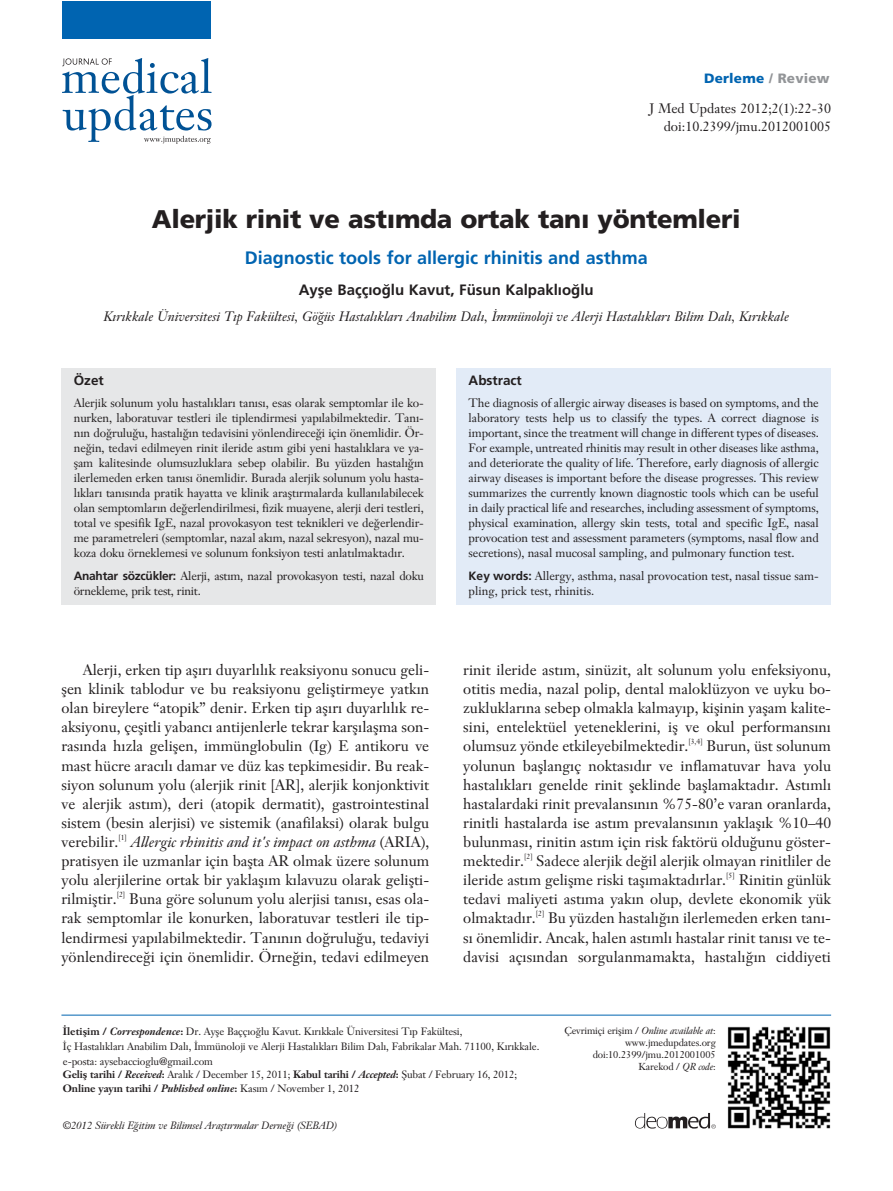
<style>
.page{position:relative;width:893px;height:1191px;background:#fff}
.page>*{position:absolute;margin:0;border:0;box-sizing:border-box;transform-origin:0 0}
.t1{font:900 25.5px "Frutiger";letter-spacing:-.01em;color:#231f20}
.t2{font:700 18px "Frutiger";color:#0064b1}
.t3{font:15px/19px "Janson Text";color:#231f20;text-align:justify}
.t4{font:700 15px "Frutiger";color:#231f20}
.t5{font:italic 13.5px "Janson Text";color:#231f20}
.t6{font:13.5px/17.4px "Janson Text";color:#231f20;text-align:right}
.t7{font:900 13.5px "Frutiger";letter-spacing:.01em;color:#0064b1}
.t8{font:700 13.5px "Frutiger";color:#231f20}
.t9{font:12px/15px "Janson Text";letter-spacing:-.01em;color:#231f20;text-align:justify}
.t10{font:10.5px/15px "Janson Text";letter-spacing:-.01em;color:#231f20}
.t11{font:italic 10.5px "Janson Text";letter-spacing:-.01em;color:#231f20}
.t12{font:10.05px/12px "Janson Text";letter-spacing:-.015em;color:#231f20;text-align:right}
.t13{font:7.5px "Janson Text";color:#231f20}
.s1{color:#939598}
.s2{font-family:"Frutiger";font-weight:700}
.s3{font-style:italic}
.s4{font-weight:700}
.s5{font-weight:700;font-style:italic}
</style>
<div class="page">
<div style="left:61px;top:368px;width:375px;height:237px;background:#e6e7e8"></div>
<div style="left:456px;top:368px;width:375px;height:237px;background:#e2ebf7"></div>
<svg style="left:62px;top:58px;width:150px;height:86px"></svg>
<div style="left:62px;top:1px;width:149px;height:37px;background:#0064b1"></div>
<svg style="left:635px;top:1113px;width:81px;height:15px"></svg>
<hr style="left:61px;top:1014px;width:770px;height:1px;background:#0064b1">
<img style="left:727px;top:1026px;width:104px;height:103px">
<p class="t7" style="left:704px;top:73px;width:127px">Derleme <span class="s1">/ Review</span></p>
<p class="t6" style="left:650px;top:101px;width:183px">J Med Updates 2012;2(1):22-30 doi:10.2399/jmu.2012001005</p>
<h1 class="t1" style="left:152px;top:208px;width:590px">Alerjik rinit ve ast›mda ortak tan› yöntemleri</h1>
<p class="t2" style="left:245px;top:251px;width:404px">Diagnostic tools for allergic rhinitis and asthma</p>
<p class="t4" style="left:299px;top:283px;width:296px">Ayfle Baçç›o¤lu Kavut, Füsun Kalpakl›o¤lu</p>
<p class="t5" style="left:104px;top:312px;width:687px">K›r›kkale Üniversitesi T›p Fakültesi, Gö¤üs Hastal›klar› Anabilim Dal›, ‹mmünoloji ve Alerji Hastal›klar› Bilim Dal›, K›r›kkale</p>
<p class="t8" style="left:74px;top:375px;width:32px">Özet</p>
<p class="t9" style="left:74px;top:396px;width:352px">Alerjik solunum yolu hastal›klar› tan›s›, esas olarak semptomlar ile ko&shy;nurken, laboratuvar testleri ile tiplendirmesi yap›labilmektedir. Tan›- n›n do¤rulu¤u, hastal›¤›n tedavisini yönlendirece¤i için önemlidir. Ör&shy;ne¤in, tedavi edilmeyen rinit ileride ast›m gibi yeni hastal›klara ve ya&shy;flam kalitesinde olumsuzluklara sebep olabilir. Bu yüzden hastal›¤›n ilerlemeden erken tan›s› önemlidir. Burada alerjik solunum yolu hasta&shy;l›klar› tan›s›nda pratik hayatta ve klinik araflt›rmalarda kullan›labilecek olan semptomlar›n de¤erlendirilmesi, fizik muayene, alerji deri testleri, total ve spesifik IgE, nazal provokasyon test teknikleri ve de¤erlendir&shy;me parametreleri (semptomlar, nazal ak›m, nazal sekresyon), nazal mu&shy;koza doku örneklemesi ve solunum fonksiyon testi anlat›lmaktad›r.</p>
<p class="t9" style="left:74px;top:570px;width:352px"><span class="s2">Anahtar sözcükler:</span> Alerji, ast›m, nazal provokasyon testi, nazal doku örnekleme, prik test, rinit.</p>
<p class="t3" style="left:61px;top:662px;width:369px;text-indent:21px">Alerji, erken tip afl›r› duyarl›l›k reaksiyonu sonucu geli&shy;flen klinik tablodur ve bu reaksiyonu gelifltirmeye yatk›n olan bireylere “atopik” denir. Erken tip afl›r› duyarl›l›k re&shy;aksiyonu, çeflitli yabanc› antijenlerle tekrar karfl›laflma son&shy;ras›nda h›zla geliflen, immünglobulin (Ig) E antikoru ve mast hücre arac›l› damar ve düz kas tepkimesidir. Bu reak&shy;siyon solunum yolu (alerjik rinit [AR], alerjik konjonktivit ve alerjik ast›m), deri (atopik dermatit), gastrointestinal sistem (besin alerjisi) ve sistemik (anafilaksi) olarak bulgu verebilir.</p>
<p class="t13" style="left:118px;top:834px;width:10px">[1]</p>
<p class="t3" style="left:61px;top:834px;width:369px;text-indent:69px"><span class="s3">Allergic rhinitis and it's impact on asthma</span> (ARIA), pratisyen ile uzmanlar için baflta AR olmak üzere solunum yolu alerjilerine ortak bir yaklafl›m k›lavuzu olarak geliflti&shy;rilmifltir.</p>
<p class="t13" style="left:117px;top:891px;width:10px">[2]</p>
<p class="t3" style="left:61px;top:891px;width:369px;text-indent:68px">Buna göre solunum yolu alerjisi tan›s›, esas ola&shy;rak semptomlar ile konurken, laboratuvar testleri ile tip&shy;lendirmesi yap›labilmektedir. Tan›n›n do¤rulu¤u, tedaviyi yönlendirece¤i için önemlidir. Örne¤in, tedavi edilmeyen</p>
<p class="t8" style="left:469px;top:375px;width:55px">Abstract</p>
<p class="t9" style="left:469px;top:396px;width:352px">The diagnosis of allergic airway diseases is based on symptoms, and the laboratory tests help us to classify the types. A correct diagnose is important, since the treatment will change in different types of diseases.<br>For example, untreated rhinitis may result in other diseases like asthma, and deteriorate the quality of life. Therefore, early diagnosis of allergic airway diseases is important before the disease progresses. This review summarizes the currently known diagnostic tools which can be useful in daily practical life and researches, including assessment of symptoms, physical examination, allergy skin tests, total and specific IgE, nasal provocation test and assessment parameters (symptoms, nasal flow and secretions), nasal mucosal sampling, and pulmonary function test.</p>
<p class="t9" style="left:469px;top:570px;width:352px"><span class="s2">Key words:</span> Allergy, asthma, nasal provocation test, nasal tissue sam&shy;pling, prick test, rhinitis.</p>
<p class="t3" style="left:463px;top:662px;width:369px">rinit ileride ast›m, sinüzit, alt solunum yolu enfeksiyonu, otitis media, nazal polip, dental maloklüzyon ve uyku bo&shy;zukluklar›na sebep olmakla kalmay›p, kiflinin yaflam kalite&shy;sini, entelektüel yeteneklerini, ifl ve okul performans›n› olumsuz yönde etkileyebilmektedir.</p>
<p class="t13" style="left:688px;top:738px;width:16px">[3,4]</p>
<p class="t3" style="left:463px;top:738px;width:369px;text-indent:243px">Burun, üst solunum yolunun bafllang›ç noktas›d›r ve inflamatuvar hava yolu hastal›klar› genelde rinit fleklinde bafllamaktad›r. Ast›ml› hastalardaki rinit prevalans›n›n %75-80’e varan oranlarda, rinitli hastalarda ise ast›m prevalans›n›n yaklafl›k %10–40 bulunmas›, rinitin ast›m için risk faktörü oldu¤unu göster&shy;mektedir.</p>
<p class="t13" style="left:524px;top:853px;width:10px">[2]</p>
<p class="t3" style="left:463px;top:853px;width:369px;text-indent:73px">Sadece alerjik de¤il alerjik olmayan rinitliler de ileride ast›m geliflme riski tafl›maktad›rlar.</p>
<p class="t13" style="left:726px;top:872px;width:10px">[5]</p>
<p class="t3" style="left:463px;top:872px;width:369px;text-indent:275px">Rinitin günlük tedavi maliyeti ast›ma yak›n olup, devlete ekonomik yük olmaktad›r.</p>
<p class="t13" style="left:536px;top:910px;width:10px">[2]</p>
<p class="t3" style="left:463px;top:910px;width:369px;text-indent:85px">Bu yüzden hastal›¤›n ilerlemeden erken tan›- s› önemlidir. Ancak, halen ast›ml› hastalar rinit tan›s› ve te&shy;davisi aç›s›ndan sorgulanmamakta, hastal›¤›n ciddiyeti</p>
<p class="t10" style="left:63px;top:1024px;width:478px"><span class="s4">‹letiflim /</span> <span class="s5">Correspondence</span><span class="s4">:</span> Dr. Ayfle Baçç›o¤lu Kavut. K›r›kkale Üniversitesi T›p Fakültesi,<br>‹ç Hastal›klar› Anabilim Dal›, ‹mmünoloji ve Alerji Hastal›klar› Bilim Dal›, Fabrikalar Mah. 71100, K›r›kkale. e-posta: aysebaccioglu@gmail.com</p>
<p class="t10" style="left:63px;top:1069px;width:456px;line-height:13.5px"><span class="s4">Gelifl tarihi /</span> <span class="s5">Received</span><span class="s4">:</span> Aral›k / December 15, 2011; <span class="s4">Kabul tarihi /</span> <span class="s5">Accepted</span><span class="s4">:</span> fiubat / February 16, 2012;<br><span class="s4">Online yay›n tarihi /</span> <span class="s5">Published online</span><span class="s4">:</span> Kas›m / November 1, 2012</p>
<p class="t11" style="left:63px;top:1121px;width:276px">©2012 Sürekli E¤itim ve Bilimsel Araflt›rmalar Derne¤i (SEBAD)</p>
<p class="t12" style="left:564px;top:1025px;width:153px">Çevrimiçi eriflim / <span class="s3">Online available at</span>: www.jmedupdates.org doi:10.2399/jmu.2012001005<br>Karekod / <span class="s3">QR code</span>:</p>
</div>
